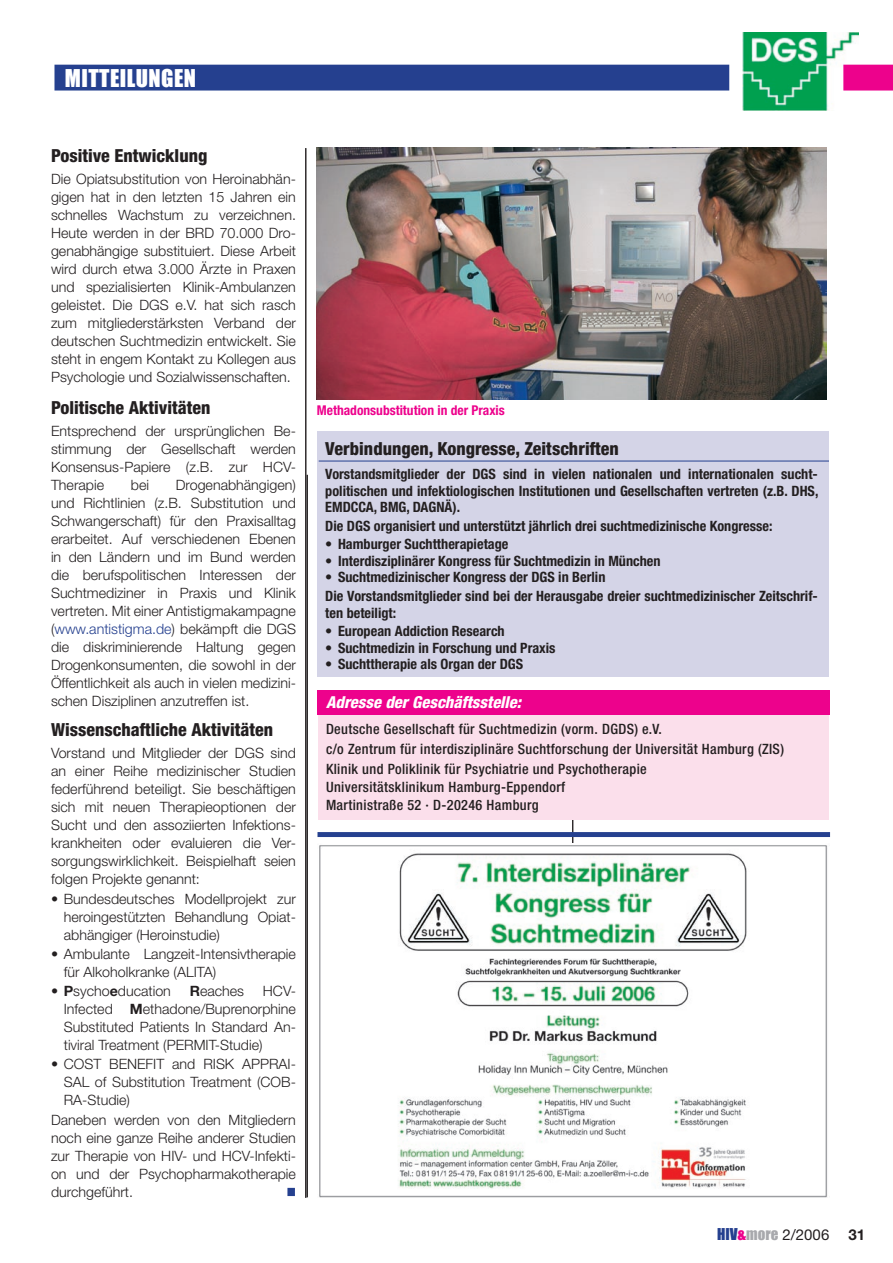
<style>
.page{position:relative;width:893px;height:1263px;background:#fff}
.page>*{position:absolute;margin:0;border:0;box-sizing:border-box;transform-origin:0 0}
.t1{font:22.5px "Impact";letter-spacing:.02em;color:#fff}
.t2{font:800 condensed 18px "Helvetica Neue";color:#231f20}
.t3{font:italic 800 condensed 16.5px "Helvetica Neue";color:#fff}
.t4{font:15px "Helvetica Neue";color:#231f20}
.t5{font:700 15px "Helvetica Neue";color:#231f20}
.t6{font:300 14.25px/18px "Helvetica Neue";color:#231f20;text-align:justify}
.t7{font:700 condensed 14.25px/16.5px "Helvetica Neue";color:#231f20;text-align:justify}
.t8{font:500 condensed 14.25px/18px "Helvetica Neue";letter-spacing:.025em;color:#231f20}
.t9{font:700 condensed 13.5px "Helvetica Neue";color:#ed028c}
.s1{color:#25408f}
.s2{font-weight:700}
.s3{font-family:"Impact";color:#25408f}
.s4{font-family:"Impact";color:#ed028c}
.s5{font-family:"Impact";color:#a8a9ad}
</style>
<div class="page">
<img style="left:742px;top:33px;width:117px;height:77px">
<div style="left:55px;top:65px;width:673px;height:25px;background:#25408f"></div>
<div style="left:54px;top:65px;width:675px;height:26px;border:2px solid #25408f"></div>
<svg style="left:843px;top:65px;width:50px;height:26px"></svg>
<hr style="left:307px;top:475px;width:1px;height:722px;background:#231f20">
<hr style="left:572px;top:797px;width:1px;height:401px;background:#231f20">
<div style="left:317px;top:431px;width:512px;height:245px;background:#d4d4e7"></div>
<div style="left:318px;top:690px;width:510px;height:129px;background:#fbdfeb"></div>
<div style="left:288px;top:1188px;width:6px;height:7px;background:#25408f"></div>
<div style="left:287px;top:1188px;width:8px;height:8px;border:2px solid #25408f"></div>
<div style="left:317px;top:832px;width:513px;height:5px;border:2px solid #25408f"></div>
<hr style="left:305px;top:148px;width:1px;height:1050px;background:#231f20">
<img style="left:319px;top:843px;width:509px;height:355px">
<img style="left:316px;top:147px;width:510px;height:253px">
<div style="left:317px;top:690px;width:513px;height:24px;background:#ed028c"></div>
<hr style="left:319px;top:461px;width:510px;height:1px;background:#25408f">
<p class="t1" style="left:65px;top:64px;width:133px">MITTEILUNGEN</p>
<p class="t2" style="left:51px;top:144px;width:158px">Positive Entwicklung</p>
<p class="t6" style="left:51px;top:170px;width:246px">Die Opiatsubstitution von Heroinabhän&shy;gigen hat in den letzten 15 Jahren ein schnelles Wachstum zu verzeichnen.<br>Heute werden in der BRD 70.000 Dro&shy;genabhängige substituiert. Diese Arbeit wird durch etwa 3.000 Ärzte in Praxen und spezialisierten Klinik-Ambulanzen geleistet. Die DGS e.V. hat sich rasch zum mitgliederstärksten Verband der deutschen Suchtmedizin entwickelt. Sie steht in engem Kontakt zu Kollegen aus Psychologie und Sozialwissenschaften.</p>
<p class="t2" style="left:51px;top:396px;width:161px">Politische Aktivitäten</p>
<p class="t6" style="left:51px;top:422px;width:246px">Entsprechend der ursprünglichen Be&shy;stimmung der Gesellschaft werden Konsensus-Papiere (z.B. zur HCV-Therapie</p>
<p class="t6" style="left:51px;top:476px;width:246px;text-indent:125px">Drogenabhängigen) und Richtlinien (z.B. Substitution und Schwangerschaft) für den Praxisalltag erarbeitet. Auf verschiedenen Ebenen in den Ländern und im Bund werden die berufspolitischen Interessen der Suchtmediziner in Praxis und Klinik vertreten. Mit einer Antistigmakampagne (<span class="s1">www.antistigma.de</span>) bekämpft die DGS die diskriminierende Haltung gegen Drogenkonsumenten, die sowohl in der Öffentlichkeit als auch in vielen medizini&shy;schen Disziplinen anzutreffen ist.</p>
<p class="t2" style="left:51px;top:718px;width:224px">Wissenschaftliche Aktivitäten</p>
<p class="t6" style="left:51px;top:743px;width:246px">Vorstand und Mitglieder der DGS sind an einer Reihe medizinischer Studien federführend beteiligt. Sie beschäftigen sich mit neuen Therapieoptionen der Sucht und den assoziierten Infektions&shy;krankheiten oder evaluieren die Ver&shy;sorgungswirklichkeit. Beispielhaft seien folgen Projekte genannt:</p>
<p class="t6" style="left:64px;top:890px;width:234px;text-indent:-13px">• Bundesdeutsches Modellprojekt zur heroingestützten Behandlung Opiat&shy;abhängiger (Heroinstudie)</p>
<p class="t6" style="left:64px;top:944px;width:234px;text-indent:-13px">• Ambulante Langzeit-Intensivtherapie für Alkoholkranke (ALITA)</p>
<p class="t6" style="left:51px;top:981px;width:121px">• <span class="s2">P</span>sycho<span class="s2">e</span>ducation</p>
<p class="t6" style="left:190px;top:981px;width:56px"><span class="s2">R</span>eaches</p>
<p class="t6" style="left:131px;top:476px;width:20px">bei</p>
<p class="t6" style="left:64px;top:981px;width:234px;text-indent:199px">HCV-Infected <span class="s2">M</span>ethadone/Buprenorphine Substituted Patients In Standard An&shy;tiviral Treatment (PERMIT-Studie)</p>
<p class="t6" style="left:64px;top:1054px;width:234px;text-indent:-13px">• COST BENEFIT and RISK APPRAI-SAL of Substitution Treatment (COB-RA-Studie)</p>
<p class="t6" style="left:51px;top:1110px;width:246px">Daneben werden von den Mitgliedern noch eine ganze Reihe anderer Studien zur Therapie von HIV- und HCV-Infekti&shy;on und der Psychopharmakotherapie durchgeführt.</p>
<p class="t9" style="left:317px;top:402px;width:190px">Methadonsubstitution in der Praxis</p>
<p class="t2" style="left:325px;top:438px;width:295px">Verbindungen, Kongresse, Zeitschriften</p>
<p class="t7" style="left:325px;top:466px;width:495px">Vorstandsmitglieder der DGS sind in vielen nationalen und internationalen sucht&shy;politischen und infektiologischen Institutionen und Gesellschaften vertreten (z.B. DHS, EMDCCA, BMG, DAGNÄ).</p>
<p class="t7" style="left:325px;top:517px;width:449px">Die DGS organisiert und unterstützt jährlich drei suchtmedizinische Kongresse:</p>
<p class="t7" style="left:325px;top:536px;width:185px">• Hamburger Suchttherapietage</p>
<p class="t7" style="left:325px;top:552px;width:337px">• Interdisziplinärer Kongress für Suchtmedizin in München</p>
<p class="t7" style="left:325px;top:569px;width:282px">• Suchtmedizinischer Kongress der DGS in Berlin</p>
<p class="t7" style="left:325px;top:587px;width:494px">Die Vorstandsmitglieder sind bei der Herausgabe dreier suchtmedizinischer Zeitschrif&shy;ten beteiligt:</p>
<p class="t7" style="left:325px;top:623px;width:181px">• European Addiction Research</p>
<p class="t7" style="left:325px;top:639px;width:232px">• Suchtmedizin in Forschung und Praxis</p>
<p class="t7" style="left:325px;top:656px;width:199px">• Suchttherapie als Organ der DGS</p>
<p class="t3" style="left:326px;top:691px;width:197px">Adresse der Geschäftsstelle:</p>
<p class="t8" style="left:326px;top:720px;width:337px">Deutsche Gesellschaft für Suchtmedizin (vorm. DGDS) e.V.</p>
<p class="t8" style="left:326px;top:740px;width:459px">c/o Zentrum für interdisziplinäre Suchtforschung der Universität Hamburg (ZIS)</p>
<p class="t8" style="left:326px;top:760px;width:322px">Klinik und Poliklinik für Psychiatrie und Psychotherapie<br>Universitätsklinikum Hamburg-Eppendorf<br>Martinistraße 52 · D-20246 Hamburg</p>
<p class="t4" style="left:717px;top:1225px;width:114px"><span class="s3">HIV</span><span class="s4">&amp;</span><span class="s5">more</span> 2/2006</p>
<p class="t5" style="left:848px;top:1226px;width:18px">31</p>
</div>
